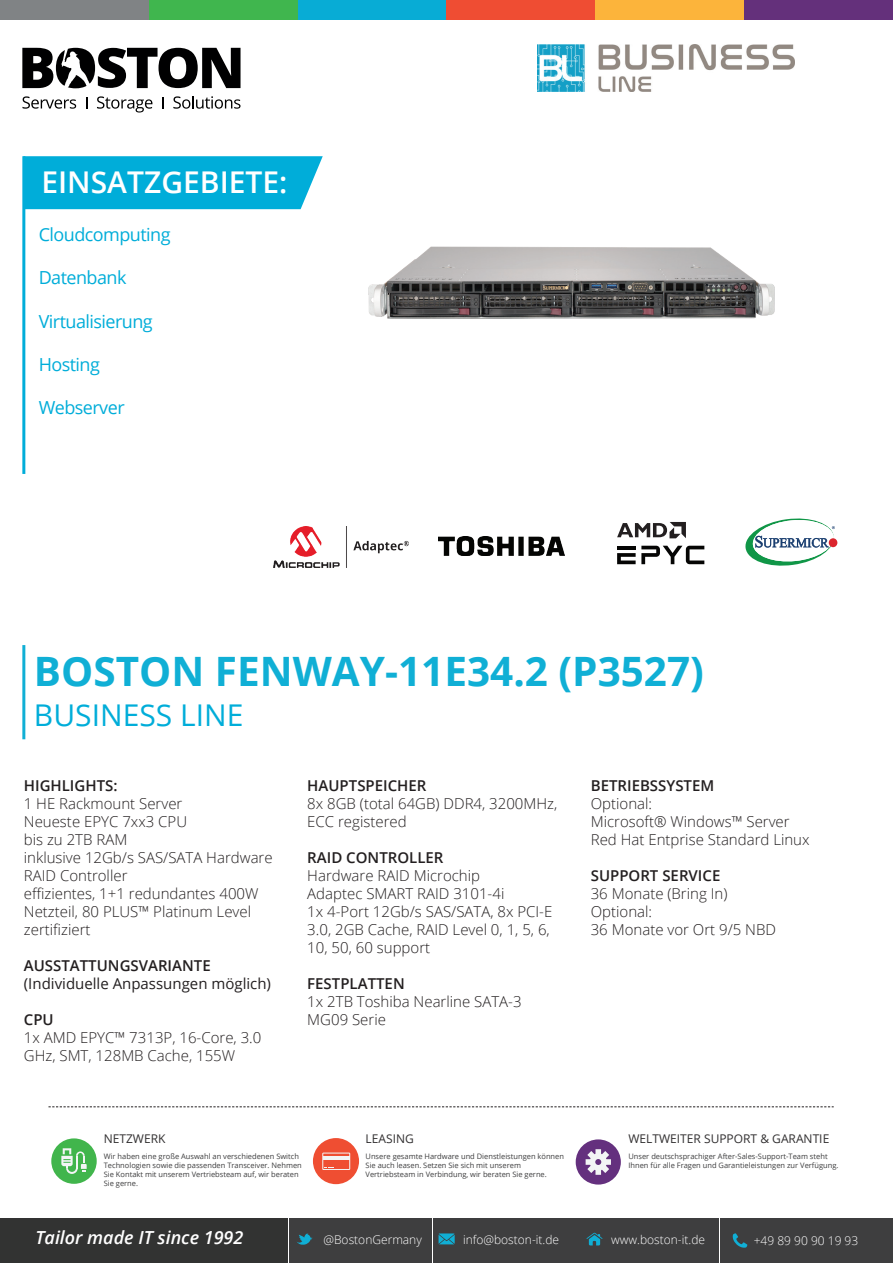
<style>
.page{position:relative;width:893px;height:1263px;background:#fff}
.page>*{position:absolute;margin:0;border:0;box-sizing:border-box;transform-origin:0 0}
.t1{font:700 40.5px "Open Sans";color:#10afd5}
.t2{font:600 30px "Open Sans";color:#fff}
.t3{font:30px "Open Sans";color:#00add9}
.t4{font:18px "Open Sans";letter-spacing:-.03em;color:#00add9}
.t5{font:italic 600 18px "Open Sans";color:#fff}
.t6{font:300 15px/18px "Open Sans";color:#231f20}
.t7{font:600 15px "Open Sans";color:#231f20}
.t8{font:15px "Open Sans";color:#231f20}
.t9{font:300 12px "Open Sans";color:#fff}
.t10{font:12px "Open Sans";color:#312f30}
.t11{font:7.5px/9px "Open Sans";color:#3e3e3f}
</style>
<div class="page">
<div style="left:149px;top:0;width:149px;height:19px;background:#40b64e"></div>
<div style="left:0;top:0;width:149px;height:19px;background:#808385"></div>
<div style="left:298px;top:0;width:148px;height:19px;background:#08acd5"></div>
<div style="left:446px;top:0;width:149px;height:19px;background:#ef4d33"></div>
<div style="left:744px;top:0;width:149px;height:19px;background:#64307b"></div>
<div style="left:595px;top:0;width:149px;height:19px;background:#fcb43b"></div>
<hr style="left:22px;top:645px;width:3px;height:94px;background:#10afd5">
<svg style="left:22px;top:96px;width:54px;height:13px"></svg>
<svg style="left:97px;top:96px;width:55px;height:16px"></svg>
<svg style="left:173px;top:96px;width:67px;height:13px"></svg>
<svg style="left:22px;top:48px;width:219px;height:40px"></svg>
<div style="left:25px;top:156px;width:298px;height:53px;background:#00add9"></div>
<hr style="left:22px;top:156px;width:3px;height:318px;background:#00add9">
<div style="left:829px;top:538px;width:8px;height:9px;background:#db252d;border-radius:50%"></div>
<svg style="left:745px;top:518px;width:90px;height:48px"></svg>
<img style="left:273px;top:527px;width:135px;height:40px">
<svg style="left:617px;top:522px;width:69px;height:16px"></svg>
<svg style="left:617px;top:546px;width:87px;height:18px"></svg>
<div style="left:0;top:1218px;width:288px;height:45px;background:#323332"></div>
<div style="left:720px;top:1218px;width:173px;height:45px;background:#3e3e3f"></div>
<div style="left:577px;top:1218px;width:142px;height:45px;background:#3e3e3f"></div>
<div style="left:433px;top:1218px;width:142px;height:45px;background:#3e3e3f"></div>
<div style="left:289px;top:1218px;width:142px;height:45px;background:#3e3e3f"></div>
<svg style="left:733px;top:1233px;width:14px;height:15px"></svg>
<svg style="left:586px;top:1232px;width:16px;height:13px"></svg>
<svg style="left:439px;top:1233px;width:16px;height:11px"></svg>
<svg style="left:297px;top:1233px;width:15px;height:12px"></svg>
<img style="left:368px;top:247px;width:406px;height:71px">
<div style="left:51px;top:1138px;width:46px;height:46px;background:#41b54c;border-radius:50%"></div>
<svg style="left:61px;top:1148px;width:26px;height:26px"></svg>
<div style="left:313px;top:1138px;width:46px;height:46px;background:#ef4e32;border-radius:50%"></div>
<div style="left:322px;top:1153px;width:28px;height:17px;border:1px solid #f3f5f5"></div>
<hr style="left:323px;top:1156px;width:27px;height:4px;background:#f3f5f5">
<div style="left:576px;top:1139px;width:45px;height:45px;background:#64307e;border-radius:50%"></div>
<svg style="left:586px;top:1149px;width:25px;height:26px"></svg>
<svg style="left:48px;top:1106px;width:786px;height:1px"></svg>
<img style="left:438px;top:536px;width:126px;height:20px">
<img style="left:537px;top:44px;width:257px;height:48px">
<h2 class="t2" style="left:41px;top:162px;width:248px">EINSATZGEBIETE:</h2>
<p class="t4" style="left:39px;top:222px;width:133px">Cloudcomputing</p>
<p class="t4" style="left:39px;top:265px;width:89px">Datenbank</p>
<p class="t4" style="left:39px;top:309px;width:116px">Virtualisierung</p>
<p class="t4" style="left:39px;top:352px;width:63px">Hosting</p>
<p class="t4" style="left:39px;top:395px;width:87px">Webserver</p>
<h1 class="t1" style="left:34px;top:643px;width:671px">BOSTON FENWAY-11E34.2 (P3527)</h1>
<h2 class="t3" style="left:34px;top:695px;width:211px">BUSINESS LINE</h2>
<p class="t7" style="left:24px;top:775px;width:95px">HIGHLIGHTS:</p>
<p class="t6" style="left:24px;top:794px;width:250px">1 HE Rackmount Server<br>Neueste EPYC 7xx3 CPU<br>bis zu 2TB RAM<br>inklusive 12Gb/s SAS/SATA Hardware<br>RAID Controller<br>effizientes, 1+1 redundantes 400W<br>Netzteil, 80 PLUS™ Platinum Level zertifiziert</p>
<p class="t7" style="left:24px;top:955px;width:188px">AUSSTATTUNGSVARIANTE</p>
<p class="t8" style="left:24px;top:973px;width:249px">(Individuelle Anpassungen möglich)</p>
<p class="t7" style="left:24px;top:1009px;width:31px">CPU</p>
<p class="t6" style="left:24px;top:1028px;width:239px">1x AMD EPYC™ 7313P, 16-Core, 3.0<br>GHz, SMT, 128MB Cache, 155W</p>
<p class="t7" style="left:307px;top:775px;width:121px">HAUPTSPEICHER</p>
<p class="t6" style="left:307px;top:794px;width:252px">8x 8GB (total 64GB) DDR4, 3200MHz,<br>ECC registered</p>
<p class="t7" style="left:307px;top:847px;width:138px">RAID CONTROLLER</p>
<p class="t6" style="left:307px;top:866px;width:247px">Hardware RAID Microchip<br>Adaptec SMART RAID 3101-4i<br>1x 4-Port 12Gb/s SAS/SATA, 8x PCI-E<br>3.0, 2GB Cache, RAID Level 0, 1, 5, 6,<br>10, 50, 60 support</p>
<p class="t7" style="left:307px;top:973px;width:99px">FESTPLATTEN</p>
<p class="t6" style="left:307px;top:992px;width:216px">1x 2TB Toshiba Nearline SATA-3<br>MG09 Serie</p>
<p class="t7" style="left:591px;top:775px;width:125px">BETRIEBSSYSTEM</p>
<p class="t6" style="left:591px;top:794px;width:220px">Optional:<br>Microsoft® Windows™ Server<br>Red Hat Entprise Standard Linux</p>
<p class="t7" style="left:591px;top:865px;width:131px">SUPPORT SERVICE</p>
<p class="t6" style="left:591px;top:884px;width:187px">36 Monate (Bring In)<br>Optional:<br>36 Monate vor Ort 9/5 NBD</p>
<p class="t10" style="left:104px;top:1130px;width:63px">NETZWERK</p>
<p class="t10" style="left:366px;top:1130px;width:50px">LEASING</p>
<p class="t11" style="left:104px;top:1152px;width:200px">Wir haben eine große Auswahl an verschiedenen Switch Technologien sowie die passenden Transceiver. Nehmen Sie Kontakt mit unserem Vertriebsteam auf, wir beraten Sie gerne.</p>
<p class="t11" style="left:366px;top:1152px;width:200px">Unsere gesamte Hardware und Dienstleistungen können<br>Sie auch leasen. Setzen Sie sich mit unserem<br>Vertriebsteam in Verbindung, wir beraten Sie gerne.</p>
<p class="t10" style="left:628px;top:1130px;width:202px">WELTWEITER SUPPORT &amp; GARANTIE</p>
<p class="t11" style="left:628px;top:1152px;width:212px">Unser deutschsprachiger After-Sales-Support-Team steht<br>Ihnen für alle Fragen und Garantieleistungen zur Verfügung.</p>
<p class="t5" style="left:35px;top:1225px;width:210px">Tailor made IT since 1992</p>
<p class="t9" style="left:323px;top:1231px;width:100px">@BostonGermany</p>
<p class="t9" style="left:463px;top:1231px;width:98px">info@boston-it.de</p>
<p class="t9" style="left:611px;top:1231px;width:95px">www.boston-it.de</p>
<p class="t9" style="left:754px;top:1232px;width:106px">+49 89 90 90 19 93</p>
</div>
